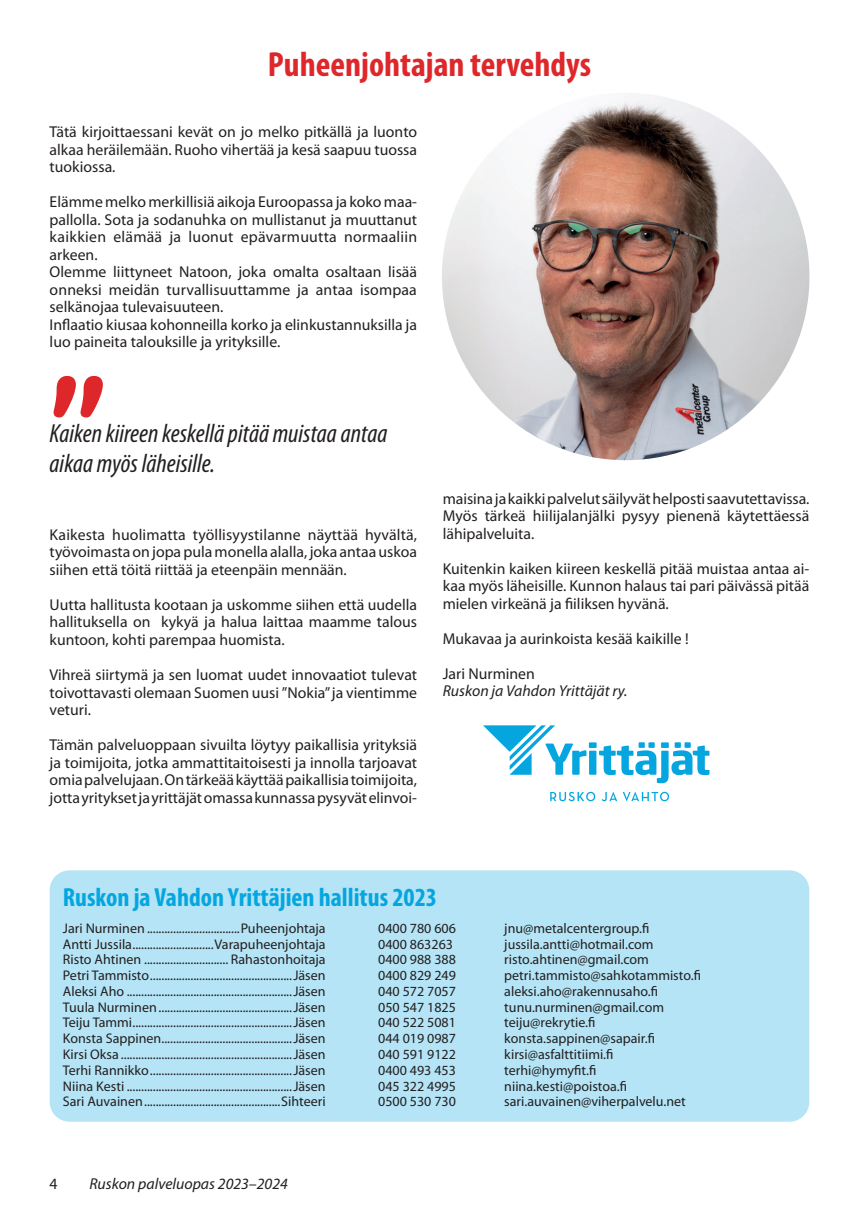
<style>
.page{position:relative;width:859px;height:1221px;background:#fff}
.page>*{position:absolute;margin:0;border:0;box-sizing:border-box;transform-origin:0 0}
.t1{font:700 condensed 35px "Myriad Pro";color:#de272b}
.t2{font:italic condensed 26.25px/29.8px "Myriad Pro";color:#231f20}
.t3{font:700 condensed 26.25px "Myriad Pro";color:#05a6e0}
.t4{font:15.75px/17.5px "Myriad Pro";color:#231f20;text-align:justify}
.t5{font:italic 15.75px "Myriad Pro";color:#231f20}
.t6{font:14px "Myriad Pro";color:#231f20}
</style>
<div class="page">
<div style="left:50px;top:870px;width:759px;height:251px;background:#b4e4f5;border-radius:20px"></div>
<img style="left:441px;top:93px;width:368px;height:367px;border-radius:184px">
<svg style="left:54px;top:376px;width:49px;height:41px"></svg>
<svg style="left:483px;top:725px;width:226px;height:58px"></svg>
<svg style="left:550px;top:791px;width:45px;height:10px"></svg>
<svg style="left:601px;top:791px;width:68px;height:10px"></svg>
<h1 class="t1" style="left:268px;top:45px;width:324px">Puheenjohtajan tervehdys</h1>
<p class="t4" style="left:50px;top:123px;width:369px">Tätä kirjoittaessani kevät on jo melko pitkällä ja luonto alkaa heräilemään. Ruoho vihertää ja kesä saapuu tuossa tuokiossa.</p>
<p class="t4" style="left:50px;top:193px;width:369px;text-align:left">Elämme melko merkillisiä aikoja Euroopassa ja koko maa&shy;pallolla. Sota ja sodanuhka on mullistanut ja muuttanut kaikkien elämää ja luonut epävarmuutta normaaliin arkeen.<br>Olemme liittyneet Natoon, joka omalta osaltaan lisää onneksi meidän turvallisuuttamme ja antaa isompaa selkänojaa tulevaisuuteen.<br>Inflaatio kiusaa kohonneilla korko ja elinkustannuksilla ja luo paineita talouksille ja yrityksille.</p>
<h2 class="t2" style="left:50px;top:419px;width:339px">Kaiken kiireen keskellä pitää muistaa antaa aikaa myös läheisille.</h2>
<p class="t4" style="left:50px;top:526px;width:369px">Kaikesta huolimatta työllisyystilanne näyttää hyvältä, työvoimasta on jopa pula monella alalla, joka antaa uskoa siihen että töitä riittää ja eteenpäin mennään.</p>
<p class="t4" style="left:50px;top:596px;width:369px">Uutta hallitusta kootaan ja uskomme siihen että uudella hallituksella on kykyä ja halua laittaa maamme talous kuntoon, kohti parempaa huomista.</p>
<p class="t4" style="left:50px;top:666px;width:369px">Vihreä siirtymä ja sen luomat uudet innovaatiot tulevat toivottavasti olemaan Suomen uusi ”Nokia” ja vientimme veturi.</p>
<p class="t4" style="left:50px;top:736px;width:369px">Tämän palveluoppaan sivuilta löytyy paikallisia yrityksiä ja toimijoita, jotka ammattitaitoisesti ja innolla tarjoavat omia palvelujaan. On tärkeää käyttää paikallisia toimijoita, jotta yritykset ja yrittäjät omassa kunnassa pysyvät elinvoi-</p>
<p class="t4" style="left:442px;top:490px;width:368px">maisina ja kaikki palvelut säilyvät helposti saavutettavissa.<br>Myös tärkeä hiilijalanjälki pysyy pienenä käytettäessä lähipalveluita.</p>
<p class="t4" style="left:442px;top:560px;width:368px">Kuitenkin kaiken kiireen keskellä pitää muistaa antaa ai&shy;kaa myös läheisille. Kunnon halaus tai pari päivässä pitää mielen virkeänä ja fiiliksen hyvänä.</p>
<p class="t4" style="left:442px;top:630px;width:247px">Mukavaa ja aurinkoista kesää kaikille !</p>
<p class="t4" style="left:442px;top:665px;width:94px">Jari Nurminen</p>
<p class="t5" style="left:442px;top:682px;width:186px">Ruskon ja Vahdon Yrittäjät ry.</p>
<h2 class="t3" style="left:63px;top:882px;width:375px">Ruskon ja Vahdon Yrittäjien hallitus 2023</h2>
<p class="t6" style="left:63px;top:920px;width:264px">Jari Nurminen ................................Puheenjohtaja</p>
<p class="t6" style="left:378px;top:920px;width:79px">0400 780 606</p>
<p class="t6" style="left:504px;top:920px;width:146px">jnu@metalcentergroup.fi</p>
<p class="t6" style="left:63px;top:936px;width:264px">Antti Jussila............................Varapuheenjohtaja</p>
<p class="t6" style="left:378px;top:936px;width:76px">0400 863263</p>
<p class="t6" style="left:504px;top:936px;width:151px">jussila.antti@hotmail.com</p>
<p class="t6" style="left:63px;top:952px;width:264px">Risto Ahtinen ............................. Rahastonhoitaja</p>
<p class="t6" style="left:378px;top:952px;width:79px">0400 988 388</p>
<p class="t6" style="left:504px;top:952px;width:146px">risto.ahtinen@gmail.com</p>
<p class="t6" style="left:63px;top:967px;width:264px">Petri Tammisto.................................................Jäsen</p>
<p class="t6" style="left:378px;top:967px;width:79px">0400 829 249</p>
<p class="t6" style="left:504px;top:967px;width:198px">petri.tammisto@sahkotammisto.fi</p>
<p class="t6" style="left:63px;top:983px;width:264px">Aleksi Aho .........................................................Jäsen</p>
<p class="t6" style="left:378px;top:983px;width:79px">040 572 7057</p>
<p class="t6" style="left:504px;top:983px;width:155px">aleksi.aho@rakennusaho.fi</p>
<p class="t6" style="left:63px;top:999px;width:264px">Tuula Nurminen..............................................Jäsen</p>
<p class="t6" style="left:378px;top:999px;width:79px">050 547 1825</p>
<p class="t6" style="left:504px;top:999px;width:161px">tunu.nurminen@gmail.com</p>
<p class="t6" style="left:63px;top:1015px;width:264px">Teiju Tammi.......................................................Jäsen</p>
<p class="t6" style="left:378px;top:1015px;width:79px">040 522 5081</p>
<p class="t6" style="left:504px;top:1015px;width:93px">teiju@rekrytie.fi</p>
<p class="t6" style="left:63px;top:1030px;width:264px">Konsta Sappinen.............................................Jäsen</p>
<p class="t6" style="left:378px;top:1030px;width:79px">044 019 0987</p>
<p class="t6" style="left:504px;top:1030px;width:152px">konsta.sappinen@sapair.fi</p>
<p class="t6" style="left:63px;top:1046px;width:264px">Kirsi Oksa ...........................................................Jäsen</p>
<p class="t6" style="left:378px;top:1046px;width:79px">040 591 9122</p>
<p class="t6" style="left:504px;top:1046px;width:111px">kirsi@asfalttitiimi.fi</p>
<p class="t6" style="left:63px;top:1062px;width:264px">Terhi Rannikko.................................................Jäsen</p>
<p class="t6" style="left:378px;top:1062px;width:79px">0400 493 453</p>
<p class="t6" style="left:504px;top:1062px;width:94px">terhi@hymyfit.fi</p>
<p class="t6" style="left:63px;top:1078px;width:264px">Niina Kesti .........................................................Jäsen</p>
<p class="t6" style="left:378px;top:1078px;width:79px">045 322 4995</p>
<p class="t6" style="left:504px;top:1078px;width:124px">niina.kesti@poistoa.fi</p>
<p class="t6" style="left:63px;top:1093px;width:264px">Sari Auvainen...............................................Sihteeri</p>
<p class="t6" style="left:378px;top:1093px;width:79px">0500 530 730</p>
<p class="t6" style="left:504px;top:1093px;width:183px">sari.auvainen@viherpalvelu.net</p>
<p class="t4" style="left:50px;top:1175px;width:10px">4</p>
<p class="t5" style="left:89px;top:1175px;width:200px">Ruskon palveluopas 2023–2024</p>
</div>
